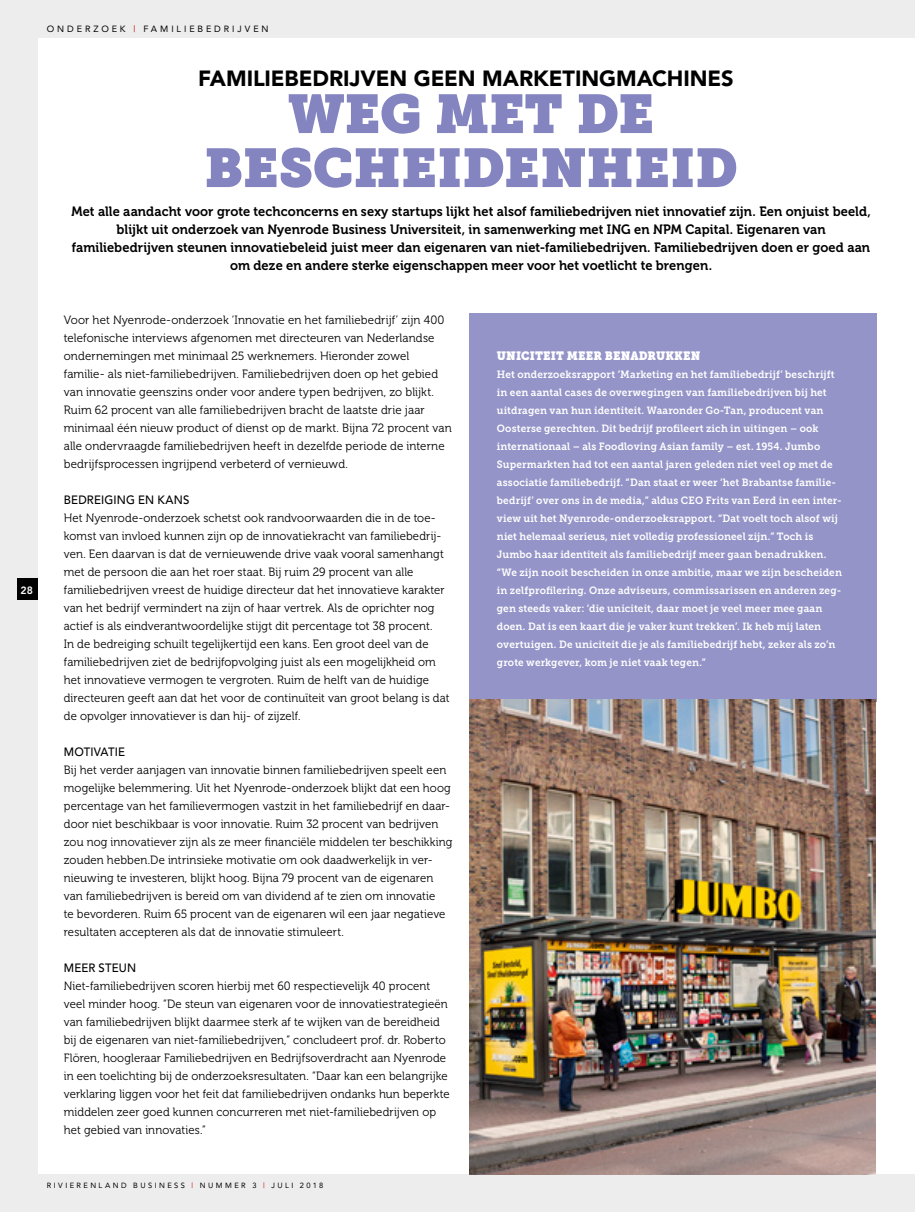
<style>
.page{position:relative;width:915px;height:1212px;background:#fff}
.page>*{position:absolute;margin:0;border:0;box-sizing:border-box;transform-origin:0 0}
.t1{font:54px/54px "Museo Slab";letter-spacing:-.005em;color:#8485c0;text-align:center}
.t2{font:900 21.9px "Avenir";letter-spacing:-.005em;color:#000}
.t3{font:13.5px/18px "Museo 700";letter-spacing:.005em;color:#000;text-align:center;scale:.95 1}
.t4{font:500 13.5px "Avenir";color:#fff}
.t5{font:12px/18px "Museo 300";letter-spacing:.01em;color:#000;scale:.95 1}
.t6{font:12px/18px "Museo 300";letter-spacing:.01em;color:#000;scale:.96 1}
.t7{font:500 12px "Avenir";letter-spacing:.015em;color:#000;scale:.95 1}
.t8{font:12px "Museo Slab";letter-spacing:.01em;color:#fff;scale:.93 1}
.t9{font:10.5px/18px "Museo Slab 700";letter-spacing:.015em;color:#fff;scale:.95 1}
.t10{font:9px "Avenir";letter-spacing:.325em;color:#000}
.t11{font:7.5px "Avenir";letter-spacing:.325em;color:#000}
.s1{color:#d40f14}
.s2{font-weight:800;font-size:10.5px}
</style>
<div class="page">
<div style="left:0;top:0;width:914px;height:1212px;background:#ededed"></div>
<div style="left:17px;top:578px;width:21px;height:22px;background:#000"></div>
<div style="left:38px;top:38px;width:876px;height:1136px;background:#fff"></div>
<div style="left:469px;top:314px;width:407px;height:388px;background:#9494c8"></div>
<img style="left:469px;top:700px;width:406px;height:475px">
<p class="t10" style="left:47px;top:24px;width:223px">ONDERZOEK <span class="s1">|</span> FAMILIEBEDRIJVEN</p>
<h2 class="t2" style="left:198px;top:65px;width:537px">FAMILIEBEDRIJVEN GEEN MARKETINGMACHINES</h2>
<h1 class="t1" style="left:204px;top:88px;width:535px">WEG MET DE<br>BESCHEIDENHEID</h1>
<p class="t3" style="left:71px;top:203px;width:842px">Met alle aandacht voor grote techconcerns en sexy startups lijkt het alsof familiebedrijven niet innovatief zijn. Een onjuist beeld, blijkt uit onderzoek van Nyenrode Business Universiteit, in samenwerking met ING en NPM Capital. Eigenaren van familiebedrijven steunen innovatiebeleid juist meer dan eigenaren van niet-familiebedrijven. Familiebedrijven doen er goed aan om deze en andere sterke eigenschappen meer voor het voetlicht te brengen.</p>
<p class="t4" style="left:18px;top:582px;width:17px">28<span class="s2">28</span></p>
<p class="t6" style="left:64px;top:311px;width:405px">Voor het Nyenrode-onderzoek ‘Innovatie en het familiebedrijf’ zijn 400 telefonische interviews afgenomen met directeuren van Nederlandse ondernemingen met minimaal 25 werknemers. Hieronder zowel familie- als niet-familiebedrijven. Familiebedrijven doen op het gebied van innovatie geenszins onder voor andere typen bedrijven, zo blijkt.<br>Ruim 62 procent van alle familiebedrijven bracht de laatste drie jaar minimaal één nieuw product of dienst op de markt. Bijna 72 procent van alle ondervraagde familiebedrijven heeft in dezelfde periode de interne bedrijfsprocessen ingrijpend verbeterd of vernieuwd.</p>
<p class="t7" style="left:64px;top:493px;width:134px">BEDREIGING EN KANS</p>
<p class="t5" style="left:64px;top:509px;width:407px">Het Nyenrode-onderzoek schetst ook randvoorwaarden die in de toe&shy;komst van invloed kunnen zijn op de innovatiekracht van familiebedrij&shy;ven. Een daarvan is dat de vernieuwende drive vaak vooral samenhangt met de persoon die aan het roer staat. Bij ruim 29 procent van alle familiebedrijven vreest de huidige directeur dat het innovatieve karakter van het bedrijf vermindert na zijn of haar vertrek. Als de oprichter nog actief is als eindverantwoordelijke stijgt dit percentage tot 38 procent.<br>In de bedreiging schuilt tegelijkertijd een kans. Een groot deel van de familiebedrijven ziet de bedrijfopvolging juist als een mogelijkheid om het innovatieve vermogen te vergroten. Ruim de helft van de huidige directeuren geeft aan dat het voor de continuïteit van groot belang is dat de opvolger innovatiever is dan hij- of zijzelf.</p>
<p class="t7" style="left:64px;top:745px;width:66px">MOTIVATIE</p>
<p class="t5" style="left:64px;top:761px;width:410px">Bij het verder aanjagen van innovatie binnen familiebedrijven speelt een mogelijke belemmering. Uit het Nyenrode-onderzoek blijkt dat een hoog percentage van het familievermogen vastzit in het familiebedrijf en daar&shy;door niet beschikbaar is voor innovatie. Ruim 32 procent van bedrijven zou nog innovatiever zijn als ze meer financiële middelen ter beschikking zouden hebben.De intrinsieke motivatie om ook daadwerkelijk in ver&shy;nieuwing te investeren, blijkt hoog. Bijna 79 procent van de eigenaren van familiebedrijven is bereid om van dividend af te zien om innovatie<br>te bevorderen. Ruim 65 procent van de eigenaren wil een jaar negatieve resultaten accepteren als dat de innovatie stimuleert.</p>
<p class="t7" style="left:64px;top:961px;width:78px">MEER STEUN</p>
<p class="t5" style="left:64px;top:977px;width:407px">Niet-familiebedrijven scoren hierbij met 60 respectievelijk 40 procent veel minder hoog. “De steun van eigenaren voor de innovatiestrategieën van familiebedrijven blijkt daarmee sterk af te wijken van de bereidheid bij de eigenaren van niet-familiebedrijven,” concludeert prof. dr. Roberto Flören, hoogleraar Familiebedrijven en Bedrijfsoverdracht aan Nyenrode in een toelichting bij de onderzoeksresultaten. “Daar kan een belangrijke verklaring liggen voor het feit dat familiebedrijven ondanks hun beperkte middelen zeer goed kunnen concurreren met niet-familiebedrijven op het gebied van innovaties.”</p>
<p class="t8" style="left:496px;top:349px;width:220px">UNICITEIT MEER BENADRUKKEN</p>
<p class="t9" style="left:496px;top:365px;width:364px">Het onderzoeksrapport ‘Marketing en het familiebedrijf’ beschrijft in een aantal cases de overwegingen van familiebedrijven bij het uitdragen van hun identiteit. Waaronder Go-Tan, producent van Oosterse gerechten. Dit bedrijf profileert zich in uitingen – ook internationaal – als Foodloving Asian family – est. 1954. Jumbo Supermarkten had tot een aantal jaren geleden niet veel op met de associatie familiebedrijf. “Dan staat er weer ‘het Brabantse familie&shy;bedrijf’ over ons in de media,” aldus CEO Frits van Eerd in een inter&shy;view uit het Nyenrode-onderzoeksrapport. “Dat voelt toch alsof wij niet helemaal serieus, niet volledig professioneel zijn.” Toch is Jumbo haar identiteit als familiebedrijf meer gaan benadrukken. “We zijn nooit bescheiden in onze ambitie, maar we zijn bescheiden in zelfprofilering. Onze adviseurs, commissarissen en anderen zeg&shy;gen steeds vaker: ‘die uniciteit, daar moet je veel meer mee gaan doen. Dat is een kaart die je vaker kunt trekken’. Ik heb mij laten overtuigen. De uniciteit die je als familiebedrijf hebt, zeker als zo’n grote werkgever, kom je niet vaak tegen.”</p>
<p class="t11" style="left:47px;top:1181px;width:278px">RIVIERENLAND BUSINESS <span class="s1">|</span> NUMMER 3 <span class="s1">|</span> JULI 2018</p>
</div>
